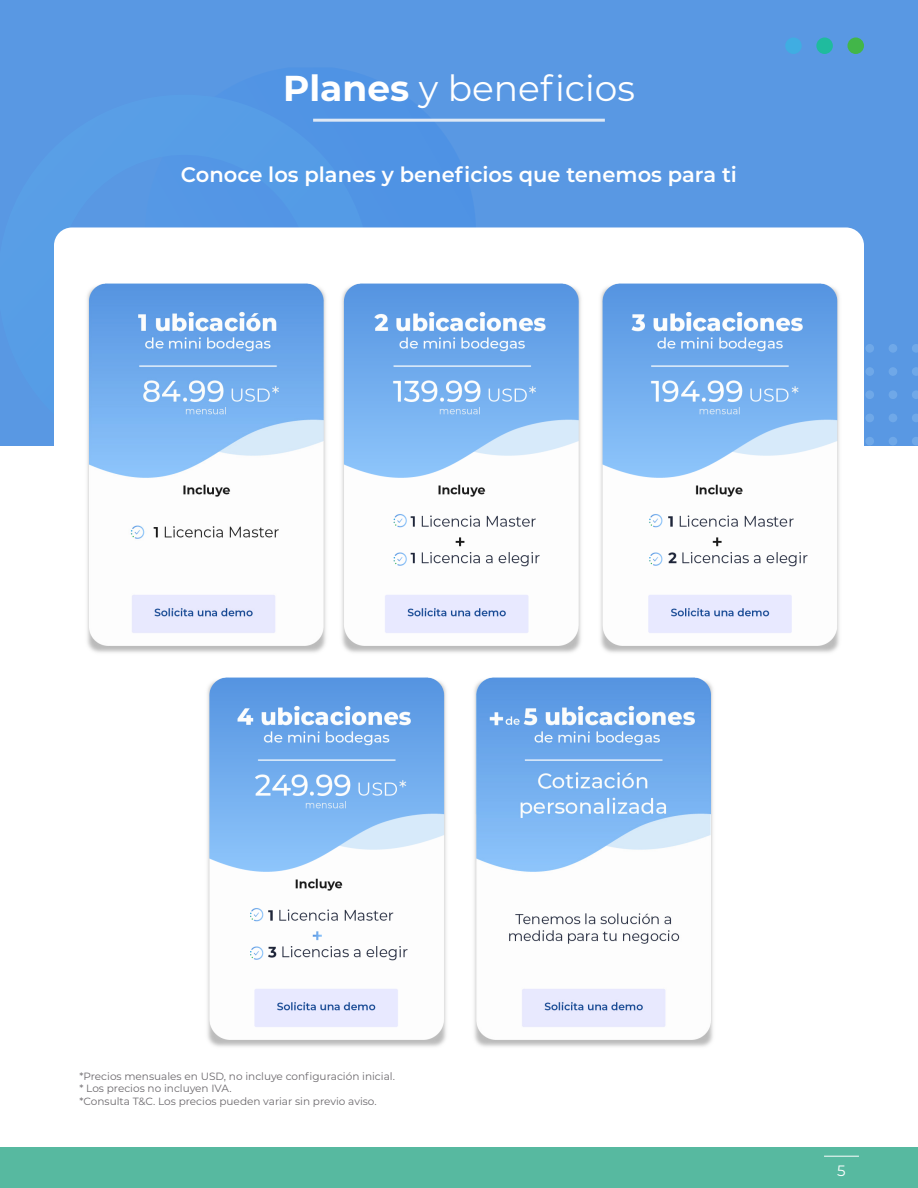
<style>
.page{position:relative;width:918px;height:1188px;background:#fff}
.page>*{position:absolute;margin:0;border:0;box-sizing:border-box;transform-origin:0 0}
.t1{font:36px "Montserrat";color:#fff}
.t2{font:600 21px "Montserrat";color:#fff}
.t3{font:15px "Montserrat";color:#fff}
.t4{font:10.5px/12.6px "Montserrat";color:#6c696d}
.s1{font-weight:700}
</style>
<div class="page">
<div style="left:0;top:0;width:918px;height:446px;background:#5998e3"></div>
<svg style="left:392px;top:91px;width:85px;height:135px"></svg>
<div style="left:54px;top:227px;width:810px;height:819px;background:#fff;border-radius:18px"></div>
<svg style="left:865px;top:344px;width:53px;height:101px"></svg>
<div style="left:785px;top:38px;width:17px;height:16px;background:#40ade2;border-radius:50%"></div>
<div style="left:816px;top:38px;width:17px;height:16px;background:#1fbb9e;border-radius:50%"></div>
<div style="left:848px;top:38px;width:16px;height:16px;background:#42b649;border-radius:50%"></div>
<div style="left:0;top:1148px;width:918px;height:40px;background:#57b9a0"></div>
<hr style="left:824px;top:1156px;width:35px;height:1px;background:#fff">
<hr style="left:313px;top:119px;width:292px;height:3px;background:#dee8f5">
<img style="left:87px;top:283px;width:239px;height:370px">
<img style="left:342px;top:283px;width:239px;height:370px">
<img style="left:207px;top:677px;width:239px;height:370px">
<img style="left:474px;top:677px;width:239px;height:370px">
<img style="left:600px;top:283px;width:239px;height:370px">
<h1 class="t1" style="left:283px;top:63px;width:353px"><span class="s1">Planes</span> y beneficios</h1>
<h2 class="t2" style="left:181px;top:160px;width:558px">Conoce los planes y beneficios que tenemos para ti</h2>
<p class="t4" style="left:80px;top:1069px;width:317px">*Precios mensuales en USD, no incluye configuración inicial. * Los precios no incluyen IVA.<br>*Consulta T&amp;C. Los precios pueden variar sin previo aviso.</p>
<h3 class="t3" style="left:837px;top:1160px;width:10px">5</h3>
</div>
